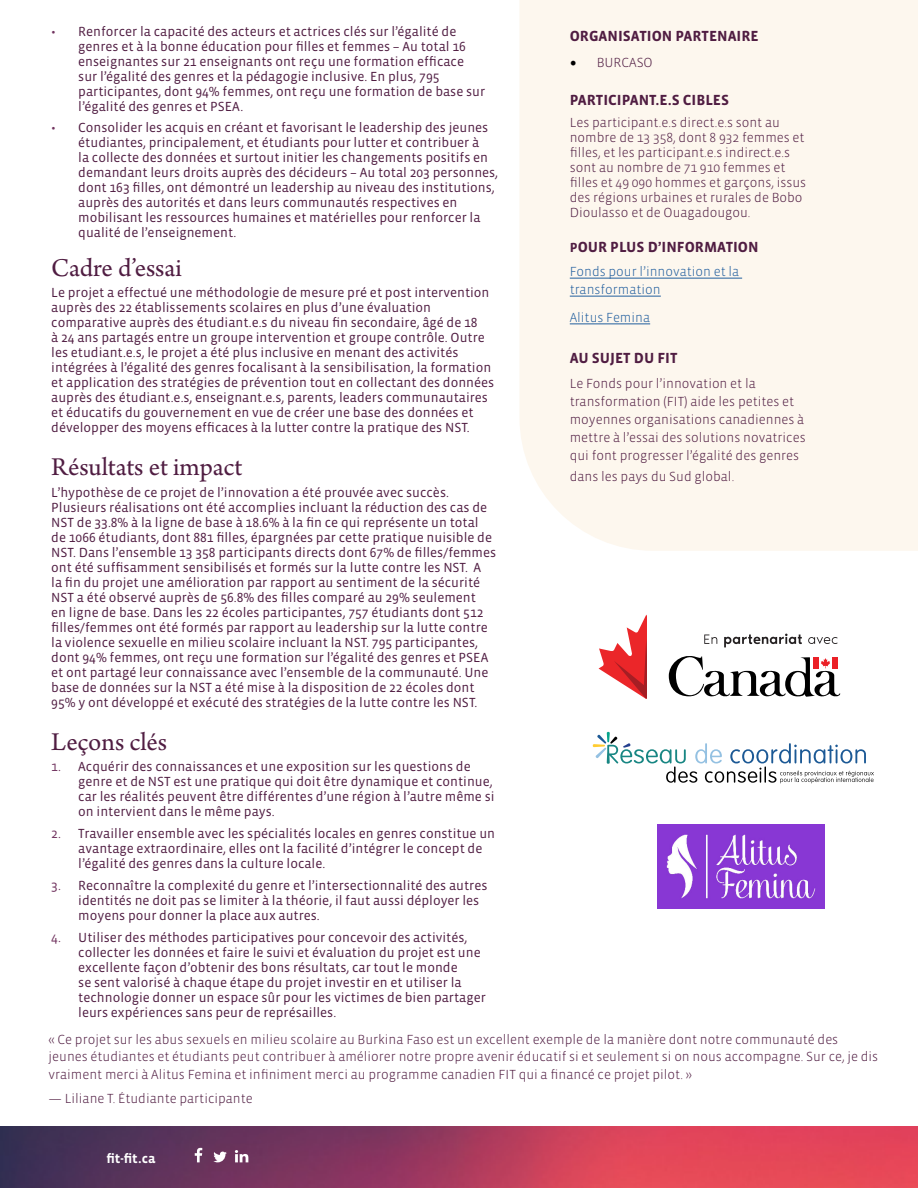
<style>
.page{position:relative;width:918px;height:1188px;background:#fff}
.page>*{position:absolute;margin:0;border:0;box-sizing:border-box;transform-origin:0 0}
.t1{font:27px "Arno Pro";letter-spacing:-.005em;color:#501d42}
.t2{font:700 15px "Vista Sans OTCE";color:#501d42}
.t3{font:13.5px/15px "Vista Sans OTCE";color:#501d42}
.t4{font:300 13.5px/15px "Vista Sans OTCE";color:#501d42}
.t5{font:300 13.5px/18px "Vista Sans OTCE";color:#215e9e}
.t6{font:700 13.5px "Vista Sans OTCE";color:#fff}
.s1{color:#71335f}
.s2{font-family:"Minion Pro";font-weight:400;font-size:18px;color:#000}
.s3{font-size:13.5px}
</style>
<div class="page">
<div style="left:520px;top:0;width:398px;height:551px;background:#fdf7ee"></div>
<hr style="left:570px;top:278px;width:172px;height:1px;background:#215e9e">
<hr style="left:570px;top:296px;width:91px;height:1px;background:#215e9e">
<hr style="left:570px;top:324px;width:80px;height:1px;background:#215e9e">
<svg style="left:593px;top:732px;width:281px;height:51px"></svg>
<svg style="left:599px;top:615px;width:47px;height:84px"></svg>
<svg style="left:669px;top:634px;width:172px;height:63px"></svg>
<img style="left:657px;top:824px;width:167px;height:85px">
<img style="left:0;top:1126px;width:918px;height:62px">
<svg style="left:213px;top:1152px;width:14px;height:10px"></svg>
<svg style="left:195px;top:1148px;width:7px;height:14px"></svg>
<svg style="left:235px;top:1150px;width:13px;height:12px"></svg>
<p class="t3" style="left:78px;top:24px;width:408px;text-indent:-27px"><span class="s1">•</span> Renforcer la capacité des acteurs et actrices clés sur l’égalité de genres et à la bonne éducation pour filles et femmes – Au total 16 enseignantes sur 21 enseignants ont reçu une formation efficace sur l’égalité des genres et la pédagogie inclusive. En plus, 795 participantes, dont 94% femmes, ont reçu une formation de base sur l’égalité des genres et PSEA.</p>
<p class="t3" style="left:78px;top:120px;width:421px;text-indent:-27px"><span class="s1">•</span> Consolider les acquis en créant et favorisant le leadership des jeunes étudiantes, principalement, et étudiants pour lutter et contribuer à<br>la collecte des données et surtout initier les changements positifs en demandant leurs droits auprès des décideurs – Au total 203 personnes, dont 163 filles, ont démontré un leadership au niveau des institutions, auprès des autorités et dans leurs communautés respectives en mobilisant les ressources humaines et matérielles pour renforcer la qualité de l’enseignement.</p>
<h1 class="t1" style="left:51px;top:252px;width:132px">Cadre d’essai</h1>
<p class="t3" style="left:51px;top:285px;width:444px">Le projet a effectué une méthodologie de mesure pré et post intervention auprès des 22 établissements scolaires en plus d’une évaluation comparative auprès des étudiant.e.s du niveau fin secondaire, âgé de 18<br>à 24 ans partagés entre un groupe intervention et groupe contrôle. Outre les etudiant.e.s, le projet a été plus inclusive en menant des activités intégrées à l’égalité des genres focalisant à la sensibilisation, la formation et application des stratégies de prévention tout en collectant des données auprès des étudiant.e.s, enseignant.e.s, parents, leaders communautaires et éducatifs du gouvernement en vue de créer une base des données et développer des moyens efficaces à la lutter contre la pratique des NST.</p>
<h1 class="t1" style="left:51px;top:452px;width:193px">Résultats et impact</h1>
<p class="t3" style="left:51px;top:485px;width:446px">L’hypothèse de ce projet de l’innovation a été prouvée avec succès.<br>Plusieurs réalisations ont été accomplies incluant la réduction des cas de NST de 33.8% à la ligne de base à 18.6% à la fin ce qui représente un total de 1066 étudiants, dont 881 filles, épargnées par cette pratique nuisible de NST. Dans l’ensemble 13 358 participants directs dont 67% de filles/femmes ont été suffisamment sensibilisés et formés sur la lutte contre les NST. A<br>la fin du projet une amélioration par rapport au sentiment de la sécurité NST a été observé auprès de 56.8% des filles comparé au 29% seulement<br>en ligne de base. Dans les 22 écoles participantes, 757 étudiants dont 512 filles/femmes ont été formés par rapport au leadership sur la lutte contre la violence sexuelle en milieu scolaire incluant la NST. 795 participantes, dont 94% femmes, ont reçu une formation sur l’égalité des genres et PSEA et ont partagé leur connaissance avec l’ensemble de la communauté. Une base de données sur la NST a été mise à la disposition de 22 écoles dont 95% y ont développé et exécuté des stratégies de la lutte contre les NST.</p>
<h1 class="t1" style="left:51px;top:726px;width:117px">Leçons clés</h1>
<p class="t3" style="left:78px;top:759px;width:418px;text-indent:-27px"><span class="s1">1.</span> Acquérir des connaissances et une exposition sur les questions de genre et de NST est une pratique qui doit être dynamique et continue, car les réalités peuvent être différentes d’une région à l’autre même si on intervient dans le même pays.</p>
<p class="t3" style="left:78px;top:826px;width:418px;text-indent:-27px"><span class="s1">2.</span> Travailler ensemble avec les spécialités locales en genres constitue un avantage extraordinaire, elles ont la facilité d’intégrer le concept de l’égalité des genres dans la culture locale.</p>
<p class="t3" style="left:78px;top:878px;width:411px;text-indent:-27px"><span class="s1">3.</span> Reconnaître la complexité du genre et l’intersectionnalité des autres identités ne doit pas se limiter à la théorie, il faut aussi déployer les moyens pour donner la place aux autres.</p>
<p class="t3" style="left:78px;top:930px;width:409px;text-indent:-27px"><span class="s1">4.</span> Utiliser des méthodes participatives pour concevoir des activités, collecter les données et faire le suivi et évaluation du projet est une excellente façon d’obtenir des bons résultats, car tout le monde<br>se sent valorisé à chaque étape du projet investir en et utiliser la technologie donner un espace sûr pour les victimes de bien partager leurs expériences sans peur de représailles.</p>
<p class="t2" style="left:570px;top:27px;width:190px">ORGANISATION PARTENAIRE</p>
<p class="t4" style="left:570px;top:55px;width:84px"><span class="s2">•</span> BURCASO</p>
<p class="t2" style="left:570px;top:92px;width:161px">PARTICIPANT.E.S CIBLES</p>
<p class="t4" style="left:570px;top:115px;width:238px">Les participant.e.s direct.e.s sont au nombre de 13 358, dont 8 932 femmes et filles, et les participant.e.s indirect.e.s sont au nombre de 71 910 femmes et filles et 49 090 hommes et garçons, issus des régions urbaines et rurales de Bobo Dioulasso et de Ouagadougou.</p>
<p class="t2" style="left:570px;top:238px;width:190px"><span class="s3">P</span>OUR PLUS D’INFORMATION</p>
<p class="t5" style="left:570px;top:263px;width:171px">Fonds pour l’innovation et la transformation</p>
<p class="t5" style="left:570px;top:308px;width:82px">Alitus Femina</p>
<p class="t2" style="left:570px;top:350px;width:109px">AU SUJET DU FIT</p>
<p class="t4" style="left:570px;top:374px;width:237px;line-height:18px">Le Fonds pour l’innovation et la transformation (FIT) aide les petites et moyennes organisations canadiennes à mettre à l’essai des solutions novatrices qui font progresser l’égalité des genres</p>
<p class="t4" style="left:570px;top:469px;width:166px">dans les pays du Sud global.</p>
<p class="t4" style="left:49px;top:1031px;width:831px;line-height:16.5px">« Ce projet sur les abus sexuels en milieu scolaire au Burkina Faso est un excellent exemple de la manière dont notre communauté des jeunes étudiantes et étudiants peut contribuer à améliorer notre propre avenir éducatif si et seulement si on nous accompagne. Sur ce, je dis</p>
<p class="t4" style="left:49px;top:1067px;width:645px">vraiment merci à Alitus Femina et infiniment merci au programme canadien FIT qui a financé ce projet pilot. »</p>
<p class="t4" style="left:49px;top:1091px;width:206px">— Liliane T. Étudiante participante</p>
<p class="t6" style="left:106px;top:1151px;width:51px">fit-fit.ca</p>
</div>
